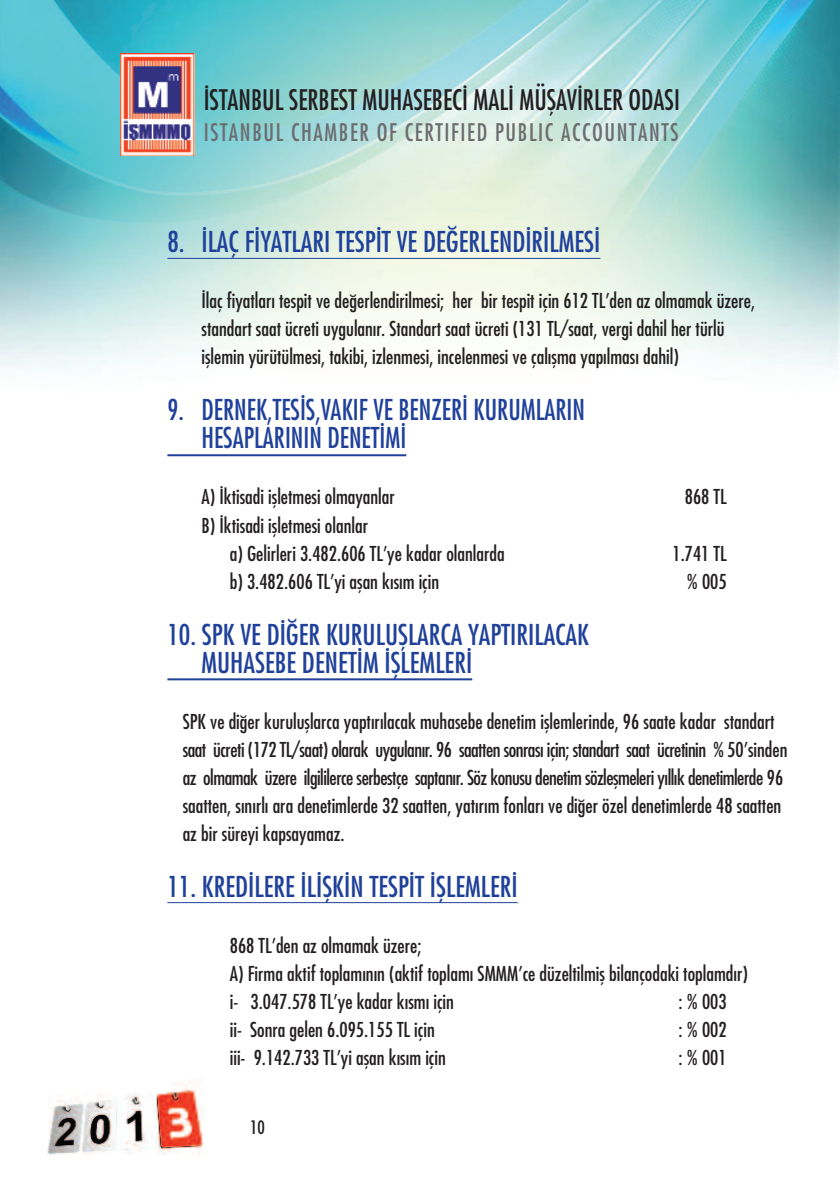
<style>
.page{position:relative;width:840px;height:1191px;background:#fff}
.page>*{position:absolute;margin:0;border:0;box-sizing:border-box;transform-origin:0 0}
.t1{font:28px/28px "Futura Cond Nr Tr";color:#20419a}
.t2{font:28px/28px "Futura Cond Nr Tr";color:#20419a;scale:.95 1}
.t3{font:27.6px "Futura Cond Nr Tr";color:#231f20;scale:.96 1}
.t4{font:23.6px "Futura Cond Nr Tr";letter-spacing:.07em;color:#6c6d70;scale:.96 1}
.t5{font:20px/28px "Futura Cond Nr Tr";color:#231f20}
.t6{font:18px "Futura Cond Nr Tr";color:#231f20}
</style>
<div class="page">
<img style="left:0;top:0;width:839px;height:370px">
<img style="left:120px;top:53px;width:74px;height:102px">
<img style="left:47px;top:1081px;width:157px;height:74px">
<hr style="left:167px;top:258px;width:433px;height:1px;background:#20419a">
<hr style="left:167px;top:454px;width:239px;height:2px;background:#20419a">
<hr style="left:167px;top:678px;width:305px;height:2px;background:#20419a">
<hr style="left:167px;top:902px;width:350px;height:1px;background:#20419a">
<h2 class="t3" style="left:203px;top:90px;width:497px">İSTANBUL SERBEST MUHASEBECİ MALİ MÜŞAVİRLER ODASI</h2>
<p class="t4" style="left:203px;top:124px;width:496px">ISTANBUL CHAMBER OF CERTIFIED PUBLIC ACCOUNTANTS</p>
<h1 class="t1" style="left:167px;top:231px;width:434px">8. İLAÇ FİYATLARI TESPİT VE DEĞERLENDİRİLMESİ</h1>
<p class="t5" style="left:201px;top:289px;width:555px">İlaç fiyatları tespit ve değerlendirilmesi; her bir tespit için 612 TL’den az olmamak üzere, standart saat ücreti uygulanır. Standart saat ücreti (131 TL/saat, vergi dahil her türlü işlemin yürütülmesi, takibi, izlenmesi, incelenmesi ve çalışma yapılması dahil)</p>
<h1 class="t2" style="left:201px;top:399px;width:405px;text-indent:-34px">9. DERNEK,TESİS,VAKIF VE BENZERİ KURUMLARIN<br>HESAPLARININ DENETİMİ</h1>
<p class="t5" style="left:201px;top:485px;width:195px">A) İktisadi işletmesi olmayanlar</p>
<p class="t5" style="left:684px;top:485px;width:43px">868 TL</p>
<p class="t5" style="left:230px;top:513px;width:276px;text-indent:-28px">B) İktisadi işletmesi olanlar<br>a) Gelirleri 3.482.606 TL’ye kadar olanlarda</p>
<p class="t5" style="left:672px;top:541px;width:56px">1.741 TL</p>
<p class="t5" style="left:230px;top:569px;width:211px">b) 3.482.606 TL’yi aşan kısım için</p>
<p class="t5" style="left:686px;top:569px;width:41px">% 005</p>
<h1 class="t1" style="left:201px;top:623px;width:389px;text-indent:-34px">10. SPK VE DİĞER KURULUŞLARCA YAPTIRILACAK<br>MUHASEBE DENETİM İŞLEMLERİ</h1>
<p class="t5" style="left:183px;top:709px;width:606px">SPK ve diğer kuruluşlarca yaptırılacak muhasebe denetim işlemlerinde, 96 saate kadar standart saat ücreti (172 TL/saat) olarak uygulanır. 96 saatten sonrası için; standart saat ücretinin % 50’sinden az olmamak üzere ilgililerce serbestçe saptanır. Söz konusu denetim sözleşmeleri yıllık denetimlerde 96 saatten, sınırlı ara denetimlerde 32 saatten, yatırım fonları ve diğer özel denetimlerde 48 saatten az bir süreyi kapsayamaz.</p>
<h1 class="t1" style="left:167px;top:875px;width:351px">11. KREDİLERE İLİŞKİN TESPİT İŞLEMLERİ</h1>
<p class="t5" style="left:230px;top:933px;width:519px">868 TL’den az olmamak üzere;<br>A) Firma aktif toplamının (aktif toplamı SMMM’ce düzeltilmiş bilançodaki toplamdır) i- 3.047.578 TL’ye kadar kısmı için</p>
<p class="t5" style="left:678px;top:989px;width:50px">:%003</p>
<p class="t5" style="left:230px;top:1017px;width:206px">ii- Sonra gelen 6.095.155 TL için</p>
<p class="t5" style="left:678px;top:1017px;width:50px">:%002</p>
<p class="t5" style="left:230px;top:1045px;width:217px">iii- 9.142.733 TL’yi aşan kısım için</p>
<p class="t5" style="left:678px;top:1045px;width:50px">:%001</p>
<p class="t6" style="left:250px;top:1120px;width:16px">10</p>
</div>
